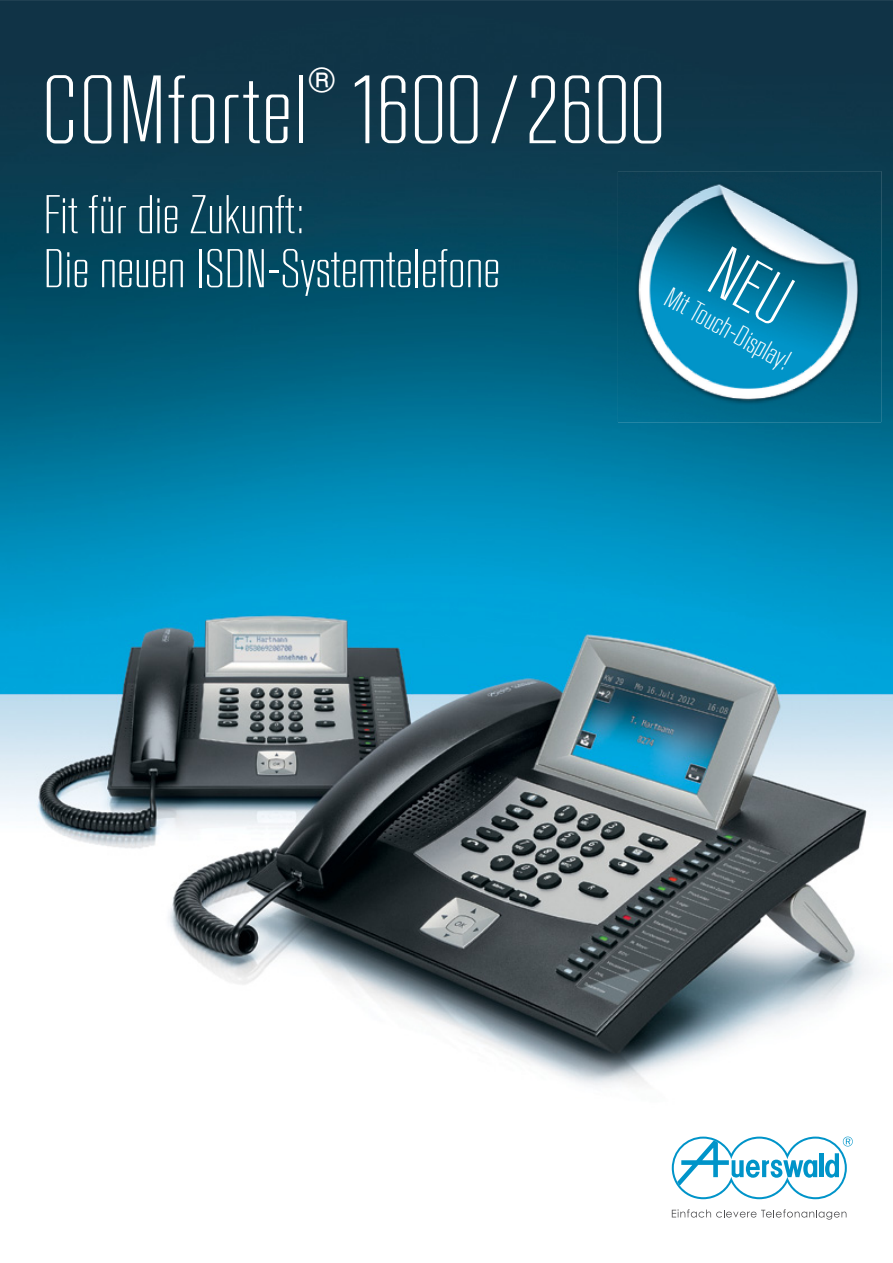
<style>
.page{position:relative;width:893px;height:1263px;background:#fff}
.page>*{position:absolute;margin:0;border:0;box-sizing:border-box;transform-origin:0 0}
.t1{font:300 96px "RB No 2";letter-spacing:.015em;color:#fff}
.t2{font:300 54px/54px "RB No 2";color:#fff}
.t3{font:34.95px "Century Gothic Pro";color:#fff}
.t4{font:300 28.5px "RB No 2";color:#fff}
</style>
<div class="page">
<img style="left:0;top:0;width:892px;height:1218px">
<svg style="left:671px;top:1209px;width:175px;height:11px"></svg>
<svg style="left:671px;top:1137px;width:181px;height:62px"></svg>
<img style="left:618px;top:171px;width:263px;height:251px">
<img style="left:635px;top:182px;width:227px;height:223px">
<svg style="left:707px;top:246px;width:88px;height:80px;background:#08799e"></svg>
<p class="t3" style="left:309px;top:68px;width:28px">®</p>
<h1 class="t1" style="left:41px;top:74px;width:624px">COMfortel 1600/2600</h1>
<p class="t2" style="left:44px;top:192px;width:458px">Fit für die Zukunft:<br>Die neuen ISDN-Systemtelefone</p>
<p class="t4" style="left:672px;top:286px;width:140px;rotate:29deg">Mit Touch-Display!</p>
</div>
